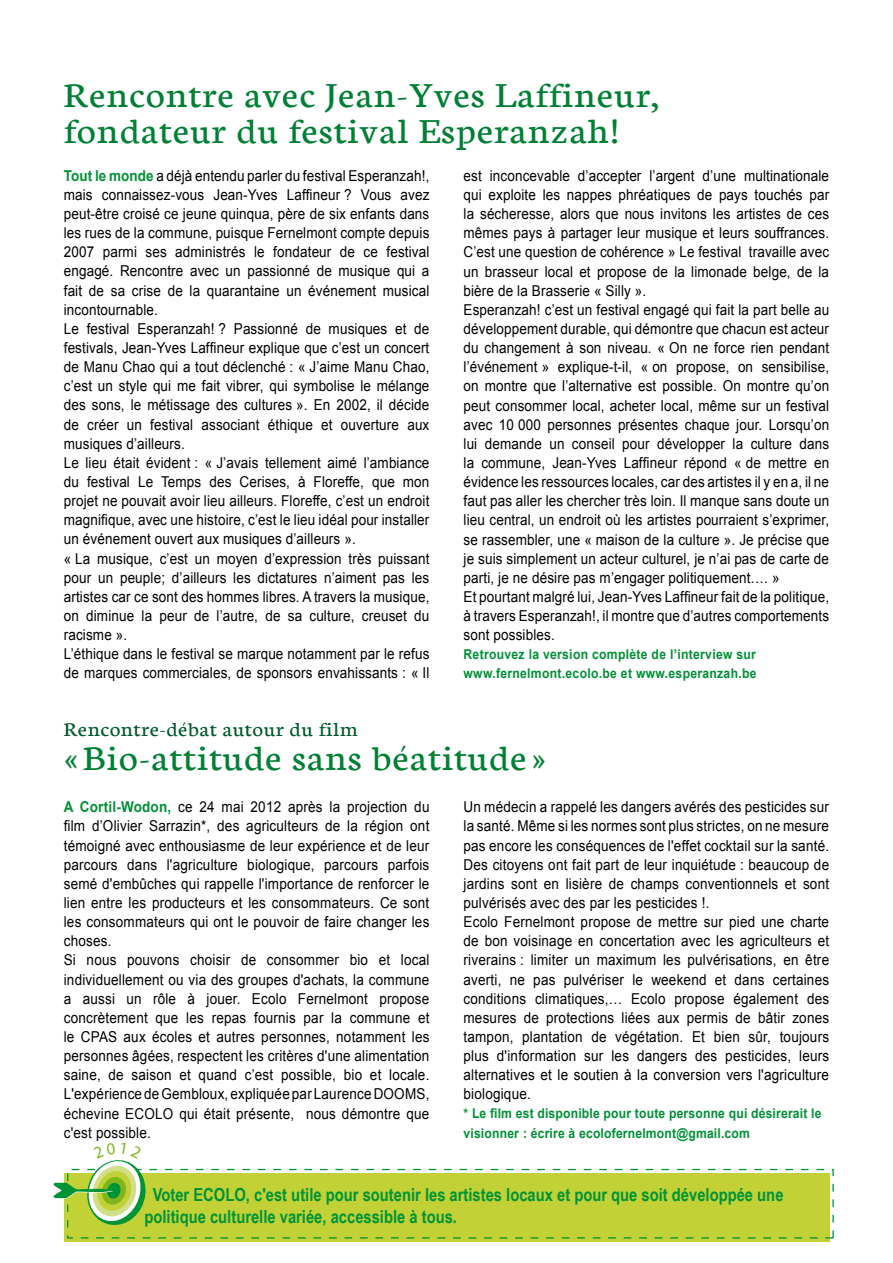
<style>
.page{position:relative;width:893px;height:1263px;background:#fff}
.page>*{position:absolute;margin:0;border:0;box-sizing:border-box;transform-origin:0 0}
.t1{font:37.5px/36px "Neuton";letter-spacing:.02em;color:#008035;scale:1.1 1}
.t2{font:21px "Neuton";letter-spacing:.02em;color:#00592f;scale:1.1 1}
.t3{font:700 18px/21.6px "Arial Narrow";color:#009437}
.t4{font:15px/19.2px "Arial";letter-spacing:.01em;color:#000;scale:.9 1}
.t5{font:700 13.5px/19.2px "Arial";letter-spacing:.015em;color:#009036;scale:.9 1}
.s1{font-weight:700;color:#009036}
</style>
<div class="page">
<div style="left:65px;top:1173px;width:765px;height:69px;background:#c1d136"></div>
<div style="left:67px;top:1169px;width:767px;height:69px;border:1px dashed #009437"></div>
<svg style="left:53px;top:1160px;width:97px;height:70px"></svg>
<h1 class="t1" style="left:64px;top:76px;width:542px">Rencontre avec Jean-Yves Laffineur, fondateur du festival Esperanzah!</h1>
<p class="t4" style="left:64px;top:166px;width:408px"><span class="s1">Tout le monde</span> a déjà entendu parler du festival Esperanzah!, mais connaissez-vous Jean-Yves Laffineur ? Vous avez peut-être croisé ce jeune quinqua, père de six enfants dans les rues de la commune, puisque Fernelmont compte depuis 2007 parmi ses administrés le fondateur de ce festival engagé. Rencontre avec un passionné de musique qui a fait de sa crise de la quarantaine un événement musical incontournable.<br>Le festival Esperanzah! ? Passionné de musiques et de festivals, Jean-Yves Laffineur explique que c’est un concert de Manu Chao qui a tout déclenché : « J’aime Manu Chao, c’est un style qui me fait vibrer, qui symbolise le mélange des sons, le métissage des cultures ». En 2002, il décide de créer un festival associant éthique et ouverture aux musiques d’ailleurs.<br>Le lieu était évident : « J’avais tellement aimé l’ambiance du festival Le Temps des Cerises, à Floreffe, que mon projet ne pouvait avoir lieu ailleurs. Floreffe, c’est un endroit magnifique, avec une histoire, c’est le lieu idéal pour installer un événement ouvert aux musiques d’ailleurs ».<br>« La musique, c’est un moyen d’expression très puissant pour un peuple; d’ailleurs les dictatures n’aiment pas les artistes car ce sont des hommes libres. A travers la musique, on diminue la peur de l’autre, de sa culture, creuset du racisme ».<br>L’éthique dans le festival se marque notamment par le refus de marques commerciales, de sponsors envahissants : « Il</p>
<p class="t4" style="left:464px;top:166px;width:408px">est inconcevable d’accepter l’argent d’une multinationale qui exploite les nappes phréatiques de pays touchés par la sécheresse, alors que nous invitons les artistes de ces mêmes pays à partager leur musique et leurs souffrances.<br>C’est une question de cohérence » Le festival travaille avec un brasseur local et propose de la limonade belge, de la bière de la Brasserie « Silly ».<br>Esperanzah! c’est un festival engagé qui fait la part belle au développement durable, qui démontre que chacun est acteur du changement à son niveau. « On ne force rien pendant l’événement » explique-t-il, « on propose, on sensibilise, on montre que l’alternative est possible. On montre qu’on peut consommer local, acheter local, même sur un festival avec 10 000 personnes présentes chaque jour. Lorsqu’on lui demande un conseil pour développer la culture dans la commune, Jean-Yves Laffineur répond « de mettre en évidence les ressources locales, car des artistes il y en a, il ne faut pas aller les chercher très loin. Il manque sans doute un lieu central, un endroit où les artistes pourraient s’exprimer, se rassembler, une « maison de la culture ». Je précise que je suis simplement un acteur culturel, je n’ai pas de carte de parti, je ne désire pas m’engager politiquement…. »<br>Et pourtant malgré lui, Jean-Yves Laffineur fait de la politique, à travers Esperanzah!, il montre que d’autres comportements sont possibles.</p>
<p class="t5" style="left:463px;top:645px;width:327px">Retrouvez la version complète de l’interview sur www.fernelmont.ecolo.be et www.esperanzah.be</p>
<h2 class="t2" style="left:64px;top:717px;width:269px">Rencontre-débat autour du film</h2>
<h1 class="t1" style="left:64px;top:739px;width:440px">«Bio-attitude sans béatitude»</h1>
<p class="t4" style="left:64px;top:797px;width:408px"><span class="s1">A Cortil-Wodon,</span> ce 24 mai 2012 après la projection du film d’Olivier Sarrazin*, des agriculteurs de la région ont témoigné avec enthousiasme de leur expérience et de leur parcours dans l'agriculture biologique, parcours parfois semé d'embûches qui rappelle l'importance de renforcer le lien entre les producteurs et les consommateurs. Ce sont les consommateurs qui ont le pouvoir de faire changer les choses.<br>Si nous pouvons choisir de consommer bio et local individuellement ou via des groupes d'achats, la commune a aussi un rôle à jouer. Ecolo Fernelmont propose concrètement que les repas fournis par la commune et le CPAS aux écoles et autres personnes, notamment les personnes âgées, respectent les critères d'une alimentation saine, de saison et quand c’est possible, bio et locale.<br>L'expérience de Gembloux, expliquée par Laurence DOOMS, échevine ECOLO qui était présente, nous démontre que c'est possible.</p>
<p class="t4" style="left:464px;top:798px;width:408px">Un médecin a rappelé les dangers avérés des pesticides sur la santé. Même si les normes sont plus strictes, on ne mesure pas encore les conséquences de l'effet cocktail sur la santé.<br>Des citoyens ont fait part de leur inquiétude : beaucoup de jardins sont en lisière de champs conventionnels et sont pulvérisés avec des par les pesticides !.<br>Ecolo Fernelmont propose de mettre sur pied une charte de bon voisinage en concertation avec les agriculteurs et riverains : limiter un maximum les pulvérisations, en être averti, ne pas pulvériser le weekend et dans certaines conditions climatiques,… Ecolo propose également des mesures de protections liées aux permis de bâtir zones tampon, plantation de végétation. Et bien sûr, toujours plus d'information sur les dangers des pesticides, leurs alternatives et le soutien à la conversion vers l'agriculture biologique.</p>
<p class="t5" style="left:463px;top:1104px;width:399px">* Le film est disponible pour toute personne qui désirerait le visionner : écrire à ecolofernelmont@gmail.com</p>
<p class="t3" style="left:144px;top:1183px;width:641px;text-indent:8px">Voter ECOLO, c'est utile pour soutenir les artistes locaux et pour que soit développée une politique culturelle variée, accessible à tous.</p>
</div>
